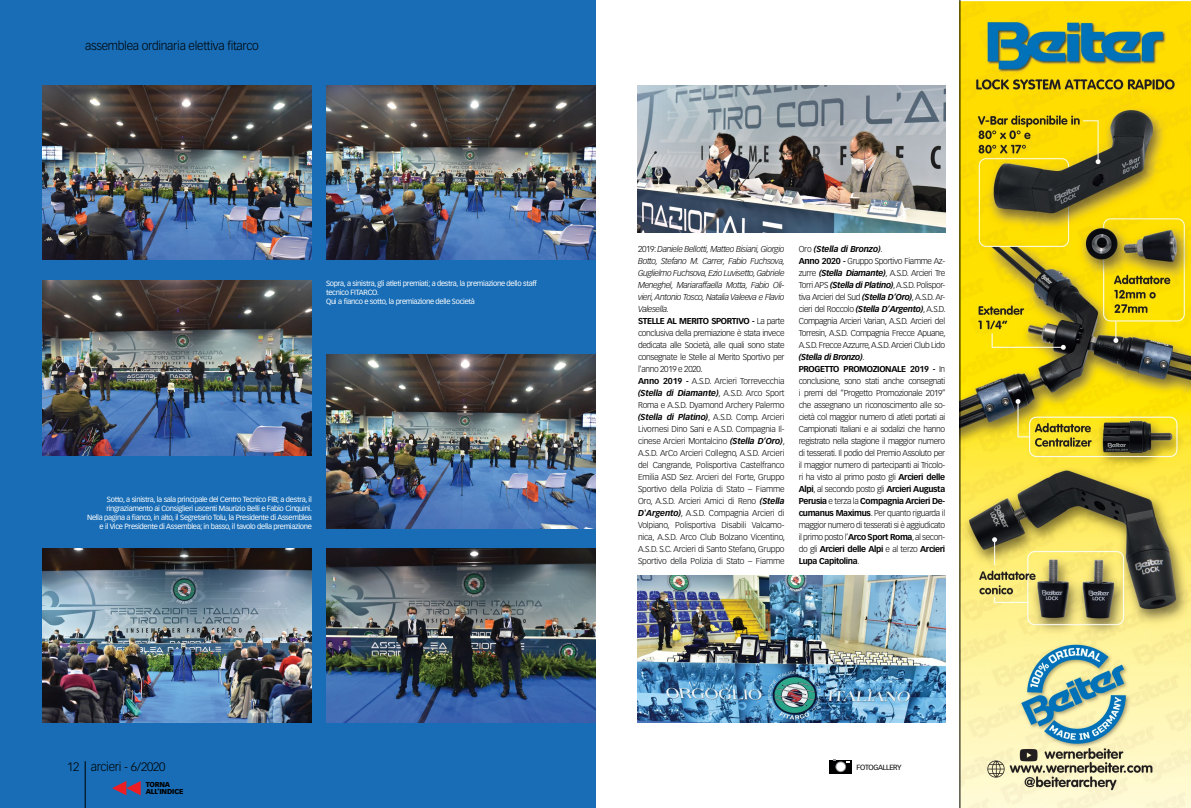
<style>
.page{position:relative;width:1191px;height:808px;background:#fff}
.page>*{position:absolute;margin:0;border:0;box-sizing:border-box;transform-origin:0 0}
.t1{font:300 12px "Vectora LT Std";letter-spacing:-.02em;color:#000}
.t2{font:300 8.4px/12px "Vectora LT Std";letter-spacing:-.02em;color:#000}
.t3{font:300 8.4px/12px "Vectora LT Std";letter-spacing:-.04em;color:#000}
.t4{font:7.4px/8.9px "Vectora LT Std";letter-spacing:-.04em;color:#fff}
.t5{font:7.4px "Vectora LT Std";letter-spacing:-.035em;color:#000}
.t6{font:900 7px/7px "Vectora LT Std";letter-spacing:-.02em;color:#000}
.s1{font-style:italic}
.s2{font-weight:700}
.s3{font-weight:700;font-style:italic}
</style>
<div class="page">
<div style="left:0;top:0;width:595px;height:808px;background:#186db6"></div>
<img style="left:960px;top:1px;width:231px;height:807px">
<hr style="left:959px;top:0;width:1px;height:808px;background:#000">
<img style="left:637px;top:85px;width:308px;height:148px">
<img style="left:637px;top:575px;width:308px;height:148px">
<img style="left:43px;top:85px;width:269px;height:174px">
<img style="left:43px;top:281px;width:269px;height:174px">
<img style="left:43px;top:549px;width:269px;height:174px">
<img style="left:326px;top:85px;width:269px;height:174px">
<img style="left:326px;top:355px;width:269px;height:174px">
<img style="left:326px;top:549px;width:269px;height:174px">
<div style="left:829px;top:760px;width:22px;height:13px;background:#000"></div>
<svg style="left:835px;top:761px;width:11px;height:11px"></svg>
<div style="left:836px;top:762px;width:9px;height:9px;background:#fff;border-radius:50%"></div>
<hr style="left:85px;top:761px;width:1px;height:47px;background:#000">
<svg style="left:112px;top:781px;width:29px;height:14px"></svg>
<h1 class="t1" style="left:85px;top:39px;width:175px">assemblea ordinaria elettiva fitarco</h1>
<p class="t4" style="left:326px;top:279px;width:212px">Sopra, a sinistra, gli atleti premiati; a destra, la premiazione dello staff tecnico FITARCO.<br>Qui a fianco e sotto, la premiazione delle Società</p>
<p class="t4" style="left:87px;top:495px;width:227px;text-align:right">Sotto, a sinistra, la sala principale del Centro Tecnico FIB; a destra, il ringraziamento ai Consiglieri uscenti Maurizio Belli e Fabio Cinquini.<br>Nella pagina a fianco, in alto, il Segretario Tolu, la Presidente di Assemblea e il Vice Presidente di Assemblea; in basso, il tavolo della premiazione</p>
<p class="t2" style="left:638px;top:243px;width:148px">2019: <span class="s1">Daniele Bellotti, Matteo Bisiani, Giorgio Botto, Stefano M. Carrer, Fabio Fuchsova, Guglielmo Fuchsova, Ezio Luvisetto, Gabriele Meneghel, Mariaraffaella Motta, Fabio Oli&shy;vieri, Antonio Tosco, Natalia Valeeva e Flavio Valesella.<br></span><span class="s2">STELLE AL MERITO SPORTIVO -</span> La parte conclusiva della premiazione è stata invece dedicata alle Società, alle quali sono state consegnate le Stelle al Merito Sportivo per l'anno 2019 e 2020.<br><span class="s2">Anno 2019 -</span> A.S.D. Arcieri Torrevecchia <span class="s3">(Stella di Diamante)</span>, A.S.D. Arco Sport Roma e A.S.D. Dyamond Archery Palermo <span class="s3">(Stella di Platino)</span>, A.S.D. Comp. Arcieri Livornesi Dino Sani e A.S.D. Compagnia Il&shy;cinese Arcieri Montalcino <span class="s3">(Stella D’Oro)</span>, A.S.D. ArCo Arcieri Collegno, A.S.D. Arcieri del Cangrande, Polisportiva Castelfranco Emilia ASD Sez. Arcieri del Forte, Gruppo Sportivo della Polizia di Stato – Fiamme Oro, A.S.D. Arcieri Amici di Reno <span class="s3">(Stella D'Argento)</span>, A.S.D. Compagnia Arcieri di Volpiano, Polisportiva Disabili Valcamo&shy;nica, A.S.D. Arco Club Bolzano Vicentino, A.S.D. S.C. Arcieri di Santo Stefano, Gruppo Sportivo della Polizia di Stato – Fiamme</p>
<p class="t3" style="left:798px;top:243px;width:148px">Oro <span class="s3">(Stella di Bronzo)</span>.<br><span class="s2">Anno 2020 -</span> Gruppo Sportivo Fiamme Az&shy;zurre <span class="s3">(Stella Diamante)</span>, A.S.D. Arcieri Tre Torri APS <span class="s3">(Stella di Platino)</span>, A.S.D. Polispor&shy;tiva Arcieri del Sud <span class="s3">(Stella D’Oro)</span>, A.S.D. Ar&shy;cieri del Roccolo <span class="s3">(Stella D’Argento)</span>, A.S.D.<br>Compagnia Arcieri Varian, A.S.D. Arcieri del Torresin, A.S.D. Compagnia Frecce Apuane, A.S.D. Frecce Azzurre, A.S.D. Arcieri Club Lido <span class="s3">(Stella di Bronzo)</span>.<br><span class="s2">PROGETTO PROMOZIONALE 2019 -</span> In conclusione, sono stati anche consegnati i premi del “Progetto Promozionale 2019” che assegnano un riconoscimento alle so&shy;cietà col maggior numero di atleti portati ai Campionati Italiani e ai sodalizi che hanno registrato nella stagione il maggior numero di tesserati. Il podio del Premio Assoluto per il maggior numero di partecipanti ai Tricolo&shy;ri ha visto al primo posto gli <span class="s2">Arcieri delle Alpi</span>, al secondo posto gli <span class="s2">Arcieri Augusta Perusia</span> e terza la <span class="s2">Compagnia Arcieri De&shy;cumanus Maximus</span>. Per quanto riguarda il maggior numero di tesserati si è aggiudicato il primo posto l’<span class="s2">Arco Sport Roma</span>, al secon&shy;do gli <span class="s2">Arcieri delle Alpi</span> e al terzo <span class="s2">Arcieri Lupa Capitolina</span>.</p>
<h1 class="t1" style="left:67px;top:759px;width:100px">12 arcieri - 6/2020</h1>
<p class="t5" style="left:856px;top:762px;width:47px">FOTOGALLERY</p>
<p class="t6" style="left:146px;top:781px;width:39px">TORNA<br>ALL’INDICE</p>
</div>
